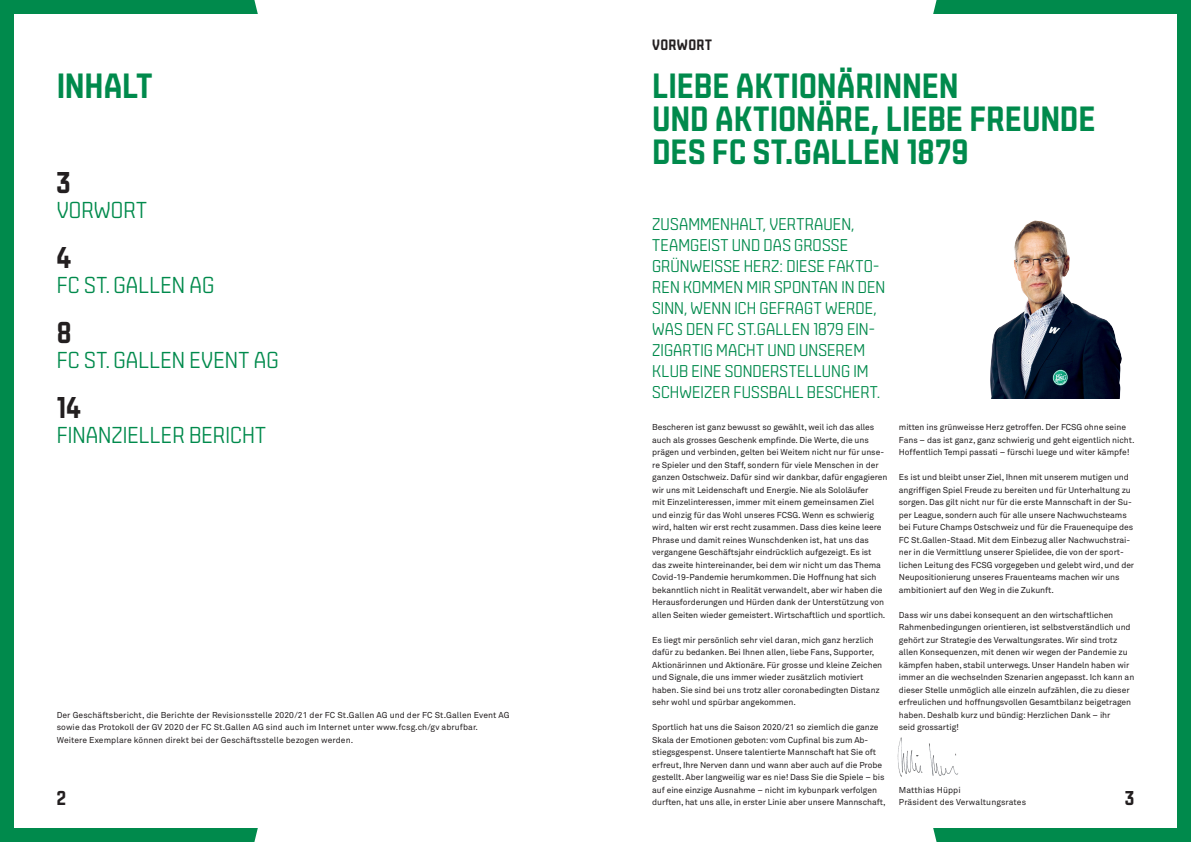
<style>
.page{position:relative;width:1191px;height:842px;background:#fff}
.page>*{position:absolute;margin:0;border:0;box-sizing:border-box;transform-origin:0 0}
.t1{font:700 35px/33px "Gruenweiss";color:#008a4c}
.t2{font:700 30px "Gruenweiss";color:#231f20}
.t3{font:300 23px "Gruenweiss";letter-spacing:.005em;color:#008a4c}
.t4{font:700 20px "Gruenweiss";color:#231f20}
.t5{font:300 17px/21px "Gruenweiss";letter-spacing:.01em;color:#008a4c}
.t6{font:700 15px "Gruenweiss";letter-spacing:.025em;color:#231f20}
.t7{font:8.5px/12.5px "Akkurat Std";letter-spacing:-.005em;color:#231f20}
</style>
<div class="page">
<div style="left:0;top:0;width:595px;height:842px;background:#008a4c"></div>
<div style="left:595px;top:0;width:596px;height:842px;background:#008a4c"></div>
<div style="left:254px;top:0;width:340px;height:842px;background:#fff"></div>
<div style="left:597px;top:0;width:339px;height:842px;background:#fff"></div>
<div style="left:14px;top:14px;width:567px;height:814px;background:#fff"></div>
<div style="left:609px;top:14px;width:567px;height:814px;background:#fff"></div>
<hr style="left:594px;top:0;width:3px;height:842px;background:#fff">
<img style="left:990px;top:220px;width:132px;height:178px">
<img style="left:897px;top:737px;width:61px;height:39px">
<h1 class="t1" style="left:57px;top:69px;width:97px">INHALT</h1>
<h3 class="t6" style="left:652px;top:37px;width:61px">VORWORT</h3>
<h1 class="t1" style="left:652px;top:69px;width:444px">LIEBE AKTIONÄRINNEN<br>UND AKTIONÄRE, LIEBE FREUNDE<br>DES FC ST.GALLEN 1879</h1>
<h2 class="t2" style="left:57px;top:166px;width:15px">3</h2>
<h3 class="t3" style="left:57px;top:198px;width:92px">VORWORT</h3>
<h2 class="t2" style="left:57px;top:241px;width:16px">4</h2>
<h3 class="t3" style="left:57px;top:273px;width:159px">FC ST. GALLEN AG</h3>
<h2 class="t2" style="left:57px;top:316px;width:16px">8</h2>
<h3 class="t3" style="left:57px;top:348px;width:224px">FC ST. GALLEN EVENT AG</h3>
<h2 class="t2" style="left:57px;top:391px;width:26px">14</h2>
<h3 class="t3" style="left:57px;top:423px;width:211px">FINANZIELLER BERICHT</h3>
<p class="t5" style="left:652px;top:214px;width:235px">ZUSAMMENHALT, VERTRAUEN,<br>TEAMGEIST UND DAS GROSSE<br>GRÜNWEISSE HERZ: DIESE FAKTO-<br>REN KOMMEN MIR SPONTAN IN DEN<br>SINN, WENN ICH GEFRAGT WERDE,<br>WAS DEN FC ST.GALLEN 1879 EIN-<br>ZIGARTIG MACHT UND UNSEREM<br>KLUB EINE SONDERSTELLUNG IM<br>SCHWEIZER FUSSBALL BESCHERT.</p>
<p class="t7" style="left:652px;top:421px;width:237px">Bescheren ist ganz bewusst so gewählt, weil ich das alles auch als grosses Geschenk empfinde. Die Werte, die uns prägen und verbinden, gelten bei Weitem nicht nur für unse&shy;re Spieler und den Staff, sondern für viele Menschen in der ganzen Ostschweiz. Dafür sind wir dankbar, dafür engagieren wir uns mit Leidenschaft und Energie. Nie als Sololäufer<br>mit Einzelinteressen, immer mit einem gemeinsamen Ziel und einzig für das Wohl unseres FCSG. Wenn es schwierig wird, halten wir erst recht zusammen. Dass dies keine leere Phrase und damit reines Wunschdenken ist, hat uns das vergangene Geschäftsjahr eindrücklich aufgezeigt. Es ist das zweite hintereinander, bei dem wir nicht um das Thema Covid-19-Pandemie herumkommen. Die Hoffnung hat sich bekanntlich nicht in Realität verwandelt, aber wir haben die Herausforderungen und Hürden dank der Unterstützung von allen Seiten wieder gemeistert. Wirtschaftlich und sportlich.</p>
<p class="t7" style="left:652px;top:634px;width:231px">Es liegt mir persönlich sehr viel daran, mich ganz herzlich dafür zu bedanken. Bei Ihnen allen, liebe Fans, Supporter, Aktionärinnen und Aktionäre. Für grosse und kleine Zeichen und Signale, die uns immer wieder zusätzlich motiviert haben. Sie sind bei uns trotz aller coronabedingten Distanz sehr wohl und spürbar angekommen.</p>
<p class="t7" style="left:652px;top:721px;width:235px">Sportlich hat uns die Saison 2020/21 so ziemlich die ganze Skala der Emotionen geboten: vom Cupfinal bis zum Ab&shy;stiegsgespenst. Unsere talentierte Mannschaft hat Sie oft erfreut, Ihre Nerven dann und wann aber auch auf die Probe gestellt. Aber langweilig war es nie! Dass Sie die Spiele – bis auf eine einzige Ausnahme – nicht im kybunpark verfolgen durften, hat uns alle, in erster Linie aber unsere Mannschaft,</p>
<p class="t7" style="left:899px;top:421px;width:237px">mitten ins grünweisse Herz getroffen. Der FCSG ohne seine<br>Fans – das ist ganz, ganz schwierig und geht eigentlich nicht.<br>Hoffentlich Tempi passati – fürschi luege und witer kämpfe!</p>
<p class="t7" style="left:899px;top:471px;width:237px">Es ist und bleibt unser Ziel, Ihnen mit unserem mutigen und angriffigen Spiel Freude zu bereiten und für Unterhaltung zu sorgen. Das gilt nicht nur für die erste Mannschaft in der Su&shy;per League, sondern auch für alle unsere Nachwuchsteams bei Future Champs Ostschweiz und für die Frauenequipe des FC St.Gallen-Staad. Mit dem Einbezug aller Nachwuchstrai&shy;ner in die Vermittlung unserer Spielidee, die von der sport&shy;lichen Leitung des FCSG vorgegeben und gelebt wird, und der Neupositionierung unseres Frauenteams machen wir uns ambitioniert auf den Weg in die Zukunft.</p>
<p class="t7" style="left:899px;top:609px;width:237px">Dass wir uns dabei konsequent an den wirtschaftlichen Rahmenbedingungen orientieren, ist selbstverständlich und gehört zur Strategie des Verwaltungsrates. Wir sind trotz allen Konsequenzen, mit denen wir wegen der Pandemie zu kämpfen haben, stabil unterwegs. Unser Handeln haben wir immer an die wechselnden Szenarien angepasst. Ich kann an dieser Stelle unmöglich alle einzeln aufzählen, die zu dieser erfreulichen und hoffnungsvollen Gesamtbilanz beigetragen haben. Deshalb kurz und bündig: Herzlichen Dank – ihr<br>seid grossartig!</p>
<p class="t7" style="left:57px;top:709px;width:454px">Der Geschäftsbericht, die Berichte der Revisionsstelle 2020/21 der FC St.Gallen AG und der FC St.Gallen Event AG sowie das Protokoll der GV 2020 der FC St.Gallen AG sind auch im Internet unter www.fcsg.ch/gv abrufbar.<br>Weitere Exemplare können direkt bei der Geschäftsstelle bezogen werden.</p>
<p class="t7" style="left:899px;top:784px;width:129px">Matthias Hüppi<br>Präsident des Verwaltungsrates</p>
<h3 class="t4" style="left:57px;top:787px;width:11px">2</h3>
<h3 class="t4" style="left:1125px;top:787px;width:11px">3</h3>
</div>
